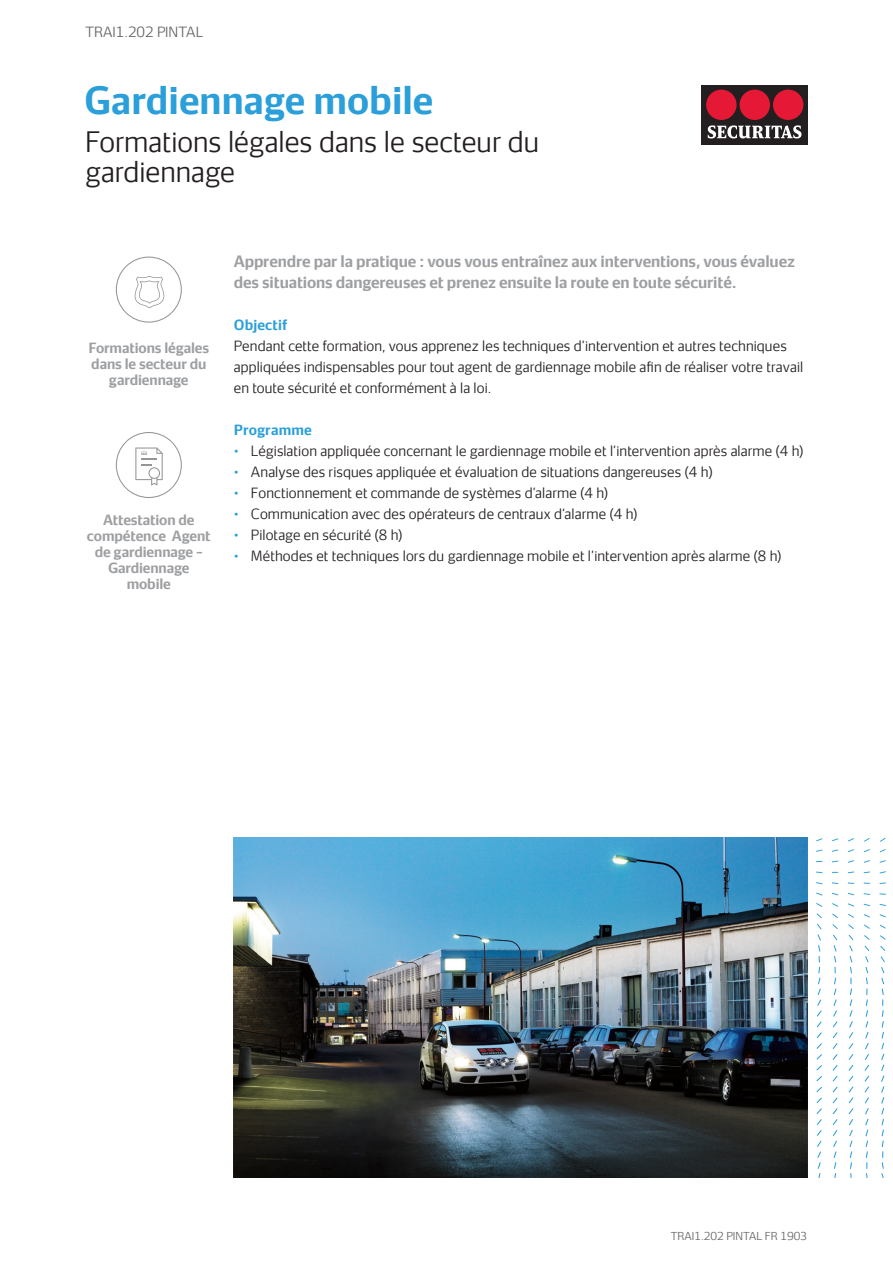
<style>
.page{position:relative;width:893px;height:1263px;background:#fff}
.page>*{position:absolute;margin:0;border:0;box-sizing:border-box;transform-origin:0 0}
.PS_Title_1{font:700 36px "Securitas Sans TT";color:#2a9fd9}
.PS_Subtitle_1{font:27px/30px "Securitas Sans TT";color:#231f20}
.PS_Preamble_Gray{font:700 15px/21px "Securitas Sans TT";letter-spacing:-.01em;color:#9d9fa2}
.PS_Body{font:13.5px/21px "Securitas Sans TT";letter-spacing:.01em;color:#231f20}
.PS_Icon{font:700 13.5px/16.2px "Securitas Sans TT";letter-spacing:-.01em;color:#9d9fa2;text-align:center}
.PS_Body_Bold_Blue{font:700 13.5px "Securitas Sans TT";letter-spacing:.01em;color:#2a9fd9}
.PS_CODE_Top_p1{font:13.5px "Securitas Sans TT";color:#636366}
.PS_CODE_Bottom_p1{font:10.5px "Securitas Sans TT";color:#636366}
.s1{font-weight:700;color:#2a9fd9}
</style>
<div class="page">
<div style="left:702px;top:85px;width:106px;height:59px;background:#231f20"></div>
<div style="left:706px;top:90px;width:31px;height:30px;background:#e51836;border-radius:50%"></div>
<div style="left:773px;top:90px;width:30px;height:30px;background:#e51836;border-radius:50%"></div>
<div style="left:740px;top:90px;width:30px;height:30px;background:#e51836;border-radius:50%"></div>
<svg style="left:708px;top:125px;width:93px;height:13px"></svg>
<svg style="left:879px;top:893px;width:7px;height:2px"></svg>
<svg style="left:880px;top:860px;width:6px;height:3px"></svg>
<svg style="left:880px;top:925px;width:6px;height:4px"></svg>
<svg style="left:880px;top:935px;width:6px;height:5px"></svg>
<svg style="left:880px;top:838px;width:6px;height:4px"></svg>
<svg style="left:880px;top:946px;width:5px;height:232px"></svg>
<svg style="left:864px;top:893px;width:6px;height:2px"></svg>
<svg style="left:864px;top:860px;width:6px;height:3px"></svg>
<svg style="left:864px;top:924px;width:6px;height:5px"></svg>
<svg style="left:864px;top:838px;width:6px;height:4px"></svg>
<svg style="left:864px;top:935px;width:6px;height:243px"></svg>
<svg style="left:848px;top:882px;width:6px;height:2px"></svg>
<svg style="left:848px;top:860px;width:6px;height:3px"></svg>
<svg style="left:848px;top:914px;width:6px;height:4px"></svg>
<svg style="left:848px;top:924px;width:6px;height:5px"></svg>
<svg style="left:848px;top:935px;width:5px;height:243px"></svg>
<svg style="left:832px;top:849px;width:6px;height:3px"></svg>
<svg style="left:832px;top:903px;width:6px;height:4px"></svg>
<svg style="left:832px;top:913px;width:6px;height:5px"></svg>
<svg style="left:832px;top:924px;width:6px;height:254px"></svg>
<svg style="left:816px;top:849px;width:6px;height:3px"></svg>
<svg style="left:816px;top:903px;width:6px;height:4px"></svg>
<svg style="left:816px;top:1076px;width:6px;height:5px"></svg>
<svg style="left:816px;top:913px;width:6px;height:5px"></svg>
<svg style="left:816px;top:1087px;width:6px;height:91px"></svg>
<svg style="left:816px;top:924px;width:6px;height:146px"></svg>
<img style="left:234px;top:838px;width:574px;height:340px">
<svg style="left:116px;top:257px;width:66px;height:66px"></svg>
<svg style="left:116px;top:432px;width:66px;height:66px"></svg>
<p class="PS_CODE_Top_p1" style="left:85px;top:20px;width:119px">TRAI1.202 PINTAL</p>
<p class="PS_Title_1" style="left:84px;top:69px;width:351px">Gardiennage mobile</p>
<p class="PS_Subtitle_1" style="left:85px;top:123px;width:456px">Formations légales dans le secteur du gardiennage</p>
<p class="PS_Icon" style="left:88px;top:338px;width:122px">Formations légales dans le secteur du gardiennage</p>
<p class="PS_Icon" style="left:87px;top:510px;width:125px">Attestation de compétence Agent de gardiennage –<br>Gardiennage mobile</p>
<p class="PS_Preamble_Gray" style="left:234px;top:249px;width:563px">Apprendre par la pratique : vous vous entraînez aux interventions, vous évaluez des situations dangereuses et prenez ensuite la route en toute sécurité.</p>
<p class="PS_Body_Bold_Blue" style="left:234px;top:313px;width:55px">Objectif</p>
<p class="PS_Body" style="left:234px;top:334px;width:571px">Pendant cette formation, vous apprenez les techniques d’intervention et autres techniques appliquées indispensables pour tout agent de gardiennage mobile afin de réaliser votre travail en toute sécurité et conformément à la loi.</p>
<p class="PS_Body_Bold_Blue" style="left:234px;top:418px;width:79px">Programme</p>
<p class="PS_Body" style="left:234px;top:439px;width:571px"><span class="s1">•</span> Législation appliquée concernant le gardiennage mobile et l’intervention après alarme (4 h)</p>
<p class="PS_Body" style="left:234px;top:460px;width:480px"><span class="s1">•</span> Analyse des risques appliquée et évaluation de situations dangereuses (4 h)</p>
<p class="PS_Body" style="left:234px;top:481px;width:376px"><span class="s1">•</span> Fonctionnement et commande de systèmes d’alarme (4 h)</p>
<p class="PS_Body" style="left:234px;top:502px;width:405px"><span class="s1">•</span> Communication avec des opérateurs de centraux d’alarme (4 h)</p>
<p class="PS_Body" style="left:234px;top:523px;width:170px"><span class="s1">•</span> Pilotage en sécurité (8 h)</p>
<p class="PS_Body" style="left:234px;top:544px;width:549px"><span class="s1">•</span> Méthodes et techniques lors du gardiennage mobile et l’intervention après alarme (8 h)</p>
<p class="PS_CODE_Bottom_p1" style="left:671px;top:1227px;width:138px">TRAI1.202 PINTAL FR 1903</p>
</div>
